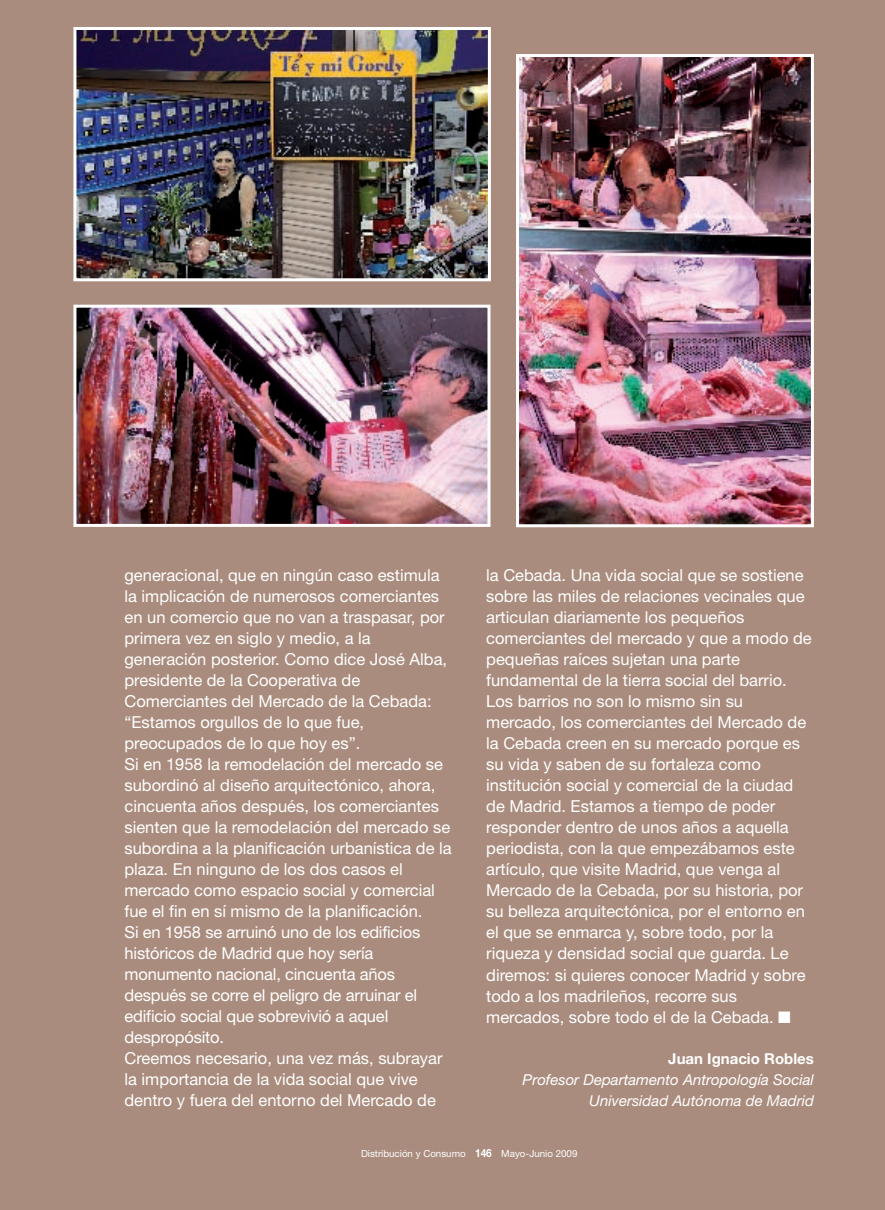
<style>
.page{position:relative;width:885px;height:1210px;background:#fff}
.page>*{position:absolute;margin:0;border:0;box-sizing:border-box;transform-origin:0 0}
.t1{font:16.5px/21px "Helvetica Neue";color:#fff}
.t2{font:italic 15px/21px "Helvetica Neue";color:#fff;text-align:right}
.t3{font:700 15px "Helvetica Neue";color:#fff}
.t4{font:9.75px "Helvetica Neue";color:#fff}
.s1{font-weight:700;font-size:11.25px}
</style>
<div class="page">
<div style="left:0;top:0;width:884px;height:1209px;background:#a98c7d"></div>
<img style="left:77px;top:31px;width:409px;height:246px">
<div style="left:73px;top:27px;width:417px;height:254px;border:3px solid #fff"></div>
<img style="left:77px;top:308px;width:409px;height:215px">
<div style="left:73px;top:304px;width:417px;height:223px;border:3px solid #fff"></div>
<img style="left:520px;top:58px;width:289px;height:465px">
<div style="left:516px;top:54px;width:297px;height:473px;border:3px solid #fff"></div>
<p class="t1" style="left:124px;top:566px;width:328px">generacional, que en ningún caso estimula la implicación de numerosos comerciantes en un comercio que no van a traspasar, por primera vez en siglo y medio, a la generación posterior. Como dice José Alba, presidente de la Cooperativa de Comerciantes del Mercado de la Cebada: “Estamos orgullos de lo que fue, preocupados de lo que hoy es”.<br>Si en 1958 la remodelación del mercado se subordinó al diseño arquitectónico, ahora, cincuenta años después, los comerciantes sienten que la remodelación del mercado se subordina a la planificación urbanística de la plaza. En ninguno de los dos casos el mercado como espacio social y comercial fue el fin en sí mismo de la planificación.<br>Si en 1958 se arruinó uno de los edificios históricos de Madrid que hoy sería monumento nacional, cincuenta años después se corre el peligro de arruinar el edificio social que sobrevivió a aquel despropósito.<br>Creemos necesario, una vez más, subrayar la importancia de la vida social que vive dentro y fuera del entorno del Mercado de</p>
<p class="t1" style="left:486px;top:566px;width:327px">la Cebada. Una vida social que se sostiene sobre las miles de relaciones vecinales que articulan diariamente los pequeños comerciantes del mercado y que a modo de pequeñas raíces sujetan una parte fundamental de la tierra social del barrio.<br>Los barrios no son lo mismo sin su mercado, los comerciantes del Mercado de la Cebada creen en su mercado porque es su vida y saben de su fortaleza como institución social y comercial de la ciudad de Madrid. Estamos a tiempo de poder responder dentro de unos años a aquella periodista, con la que empezábamos este artículo, que visite Madrid, que venga al Mercado de la Cebada, por su historia, por su belleza arquitectónica, por el entorno en el que se enmarca y, sobre todo, por la riqueza y densidad social que guarda. Le diremos: si quieres conocer Madrid y sobre todo a los madrileños, recorre sus mercados, sobre todo el de la Cebada. ■</p>
<p class="t3" style="left:668px;top:1053px;width:147px">Juan Ignacio Robles</p>
<p class="t2" style="left:522px;top:1070px;width:293px">Profesor Departamento Antropología Social<br>Universidad Autónoma de Madrid</p>
<p class="t4" style="left:361px;top:1149px;width:218px">Distribución y Consumo <span class="s1">146</span> Mayo-Junio 2009</p>
</div>
